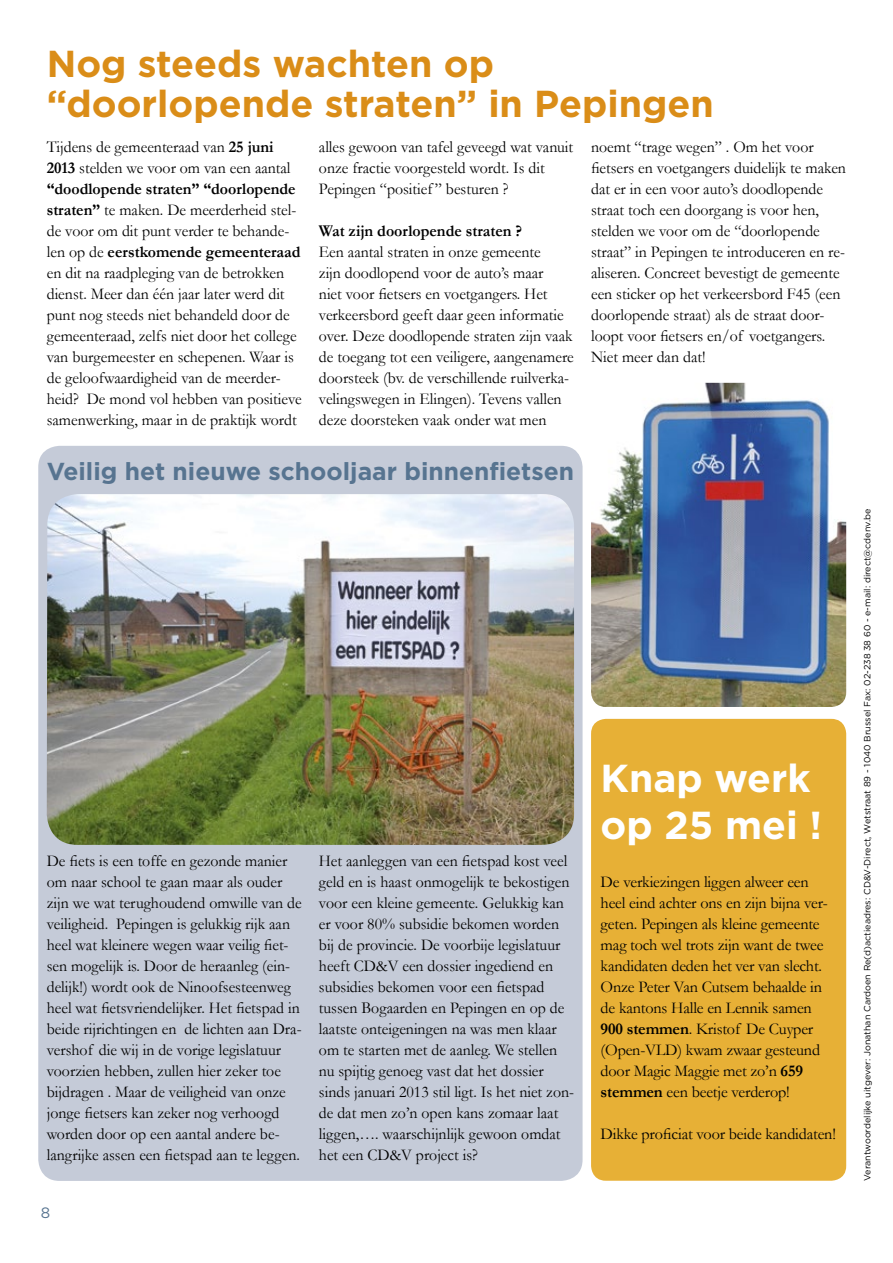
<style>
.page{position:relative;width:893px;height:1263px;background:#fff}
.page>*{position:absolute;margin:0;border:0;box-sizing:border-box;transform-origin:0 0}
.t1{font:700 39px/46.8px "Gotham";color:#fff}
.t2{font:700 37.5px/40.5px "Gotham";color:#da8d18}
.t3{font:700 24.6px "Gotham";color:#577490}
.t4{font:16.5px/21px "Garamond";color:#000;scale:.96 1}
.t5{font:16.5px/21px "Garamond";color:#000}
.t6{font:700 16.5px "Garamond";color:#000;scale:.96 1}
.t7{font:15px "Gotham";color:#577490}
.t8{font:9px "Gotham";color:#000}
.s1{font-weight:700}
</style>
<div class="page">
<img style="left:591px;top:383px;width:255px;height:324px">
<div style="left:38px;top:446px;width:545px;height:735px;background:#c5cbd8;border-radius:21px"></div>
<img style="left:47px;top:494px;width:527px;height:351px">
<div style="left:591px;top:719px;width:255px;height:462px;background:#e7b036;border-radius:15px"></div>
<h2 class="t2" style="left:47px;top:43px;width:668px">Nog steeds wachten op “doorlopende straten” in Pepingen</h2>
<p class="t4" style="left:47px;top:136px;width:267px">Tijdens de gemeenteraad van <span class="s1">25 juni 2013</span> stelden we voor om van een aantal <span class="s1">“doodlopende straten” “doorlopende straten”</span> te maken. De meerderheid stel&shy;de voor om dit punt verder te behande&shy;len op de <span class="s1">eerstkomende gemeenteraad </span>en dit na raadpleging van de betrokken dienst. Meer dan één jaar later werd dit punt nog steeds niet behandeld door de gemeenteraad, zelfs niet door het college van burgemeester en schepenen. Waar is de geloofwaardigheid van de meerder&shy;heid? De mond vol hebben van positieve samenwerking, maar in de praktijk wordt</p>
<p class="t4" style="left:319px;top:136px;width:266px">alles gewoon van tafel geveegd wat vanuit onze fractie voorgesteld wordt. Is dit<br>Pepingen “positief ” besturen ?</p>
<p class="t4" style="left:591px;top:136px;width:267px">noemt “trage wegen” . Om het voor fietsers en voetgangers duidelijk te maken dat er in een voor auto’s doodlopende straat toch een doorgang is voor hen, stelden we voor om de “doorlopende straat” in Pepingen te introduceren en re&shy;aliseren. Concreet bevestigt de gemeente een sticker op het verkeersbord F45 (een doorlopende straat) als de straat door&shy;loopt voor fietsers en/of voetgangers.<br>Niet meer dan dat!</p>
<p class="t6" style="left:319px;top:221px;width:213px">Wat zijn doorlopende straten ?</p>
<p class="t4" style="left:319px;top:241px;width:267px">Een aantal straten in onze gemeente<br>zijn doodlopend voor de auto’s maar<br>niet voor fietsers en voetgangers. Het verkeersbord geeft daar geen informatie over. Deze doodlopende straten zijn vaak de toegang tot een veiligere, aangenamere doorsteek (bv. de verschillende ruilverka&shy;velingswegen in Elingen). Tevens vallen deze doorsteken vaak onder wat men</p>
<h3 class="t3" style="left:47px;top:454px;width:529px">Veilig het nieuwe schooljaar binnenfietsen</h3>
<p class="t4" style="left:47px;top:850px;width:267px">De fiets is een toffe en gezonde manier om naar school te gaan maar als ouder zijn we wat terughoudend omwille van de veiligheid. Pepingen is gelukkig rijk aan heel wat kleinere wegen waar veilig fiet&shy;sen mogelijk is. Door de heraanleg (ein&shy;delijk!) wordt ook de Ninoofsesteenweg heel wat fietsvriendelijker. Het fietspad in beide rijrichtingen en de lichten aan Dra&shy;vershof die wij in de vorige legislatuur voorzien hebben, zullen hier zeker toe bijdragen . Maar de veiligheid van onze jonge fietsers kan zeker nog verhoogd worden door op een aantal andere be&shy;langrijke assen een fietspad aan te leggen.</p>
<p class="t4" style="left:319px;top:850px;width:267px">Het aanleggen van een fietspad kost veel geld en is haast onmogelijk te bekostigen voor een kleine gemeente. Gelukkig kan er voor 80% subsidie bekomen worden bij de provincie. De voorbije legislatuur heeft CD&amp;V een dossier ingediend en subsidies bekomen voor een fietspad tussen Bogaarden en Pepingen en op de laatste onteigeningen na was men klaar om te starten met de aanleg. We stellen nu spijtig genoeg vast dat het dossier sinds januari 2013 stil ligt. Is het niet zon&shy;de dat men zo’n open kans zomaar laat liggen,…. waarschijnlijk gewoon omdat het een CD&amp;V project is?</p>
<p class="t7" style="left:41px;top:1203px;width:11px">8</p>
<h1 class="t1" style="left:601px;top:755px;width:223px">Knap werk op 25 mei !</h1>
<p class="t5" style="left:601px;top:871px;width:229px">De verkiezingen liggen alweer een heel eind achter ons en zijn bijna ver&shy;geten. Pepingen als kleine gemeente mag toch wel trots zijn want de twee kandidaten deden het ver van slecht.<br>Onze Peter Van Cutsem behaalde in de kantons Halle en Lennik samen <span class="s1">900 stemmen</span>. Kristof De Cuyper (Open-VLD) kwam zwaar gesteund door Magic Maggie met zo’n <span class="s1">659 stemmen</span> een beetje verderop!</p>
<p class="t5" style="left:601px;top:1123px;width:237px">Dikke proficiat voor beide kandidaten!</p>
<p class="t8" style="left:861px;top:1181px;width:673px;rotate:-90deg">Verantwoordelijke uitgever: Jonathan Cardoen Re(d)actieadres: CD&amp;V-Direct, Wetstraat 89 - 1040 Brussel Fax: 02-238 38 60 - e-mail: direct@cdenv.be</p>
</div>
